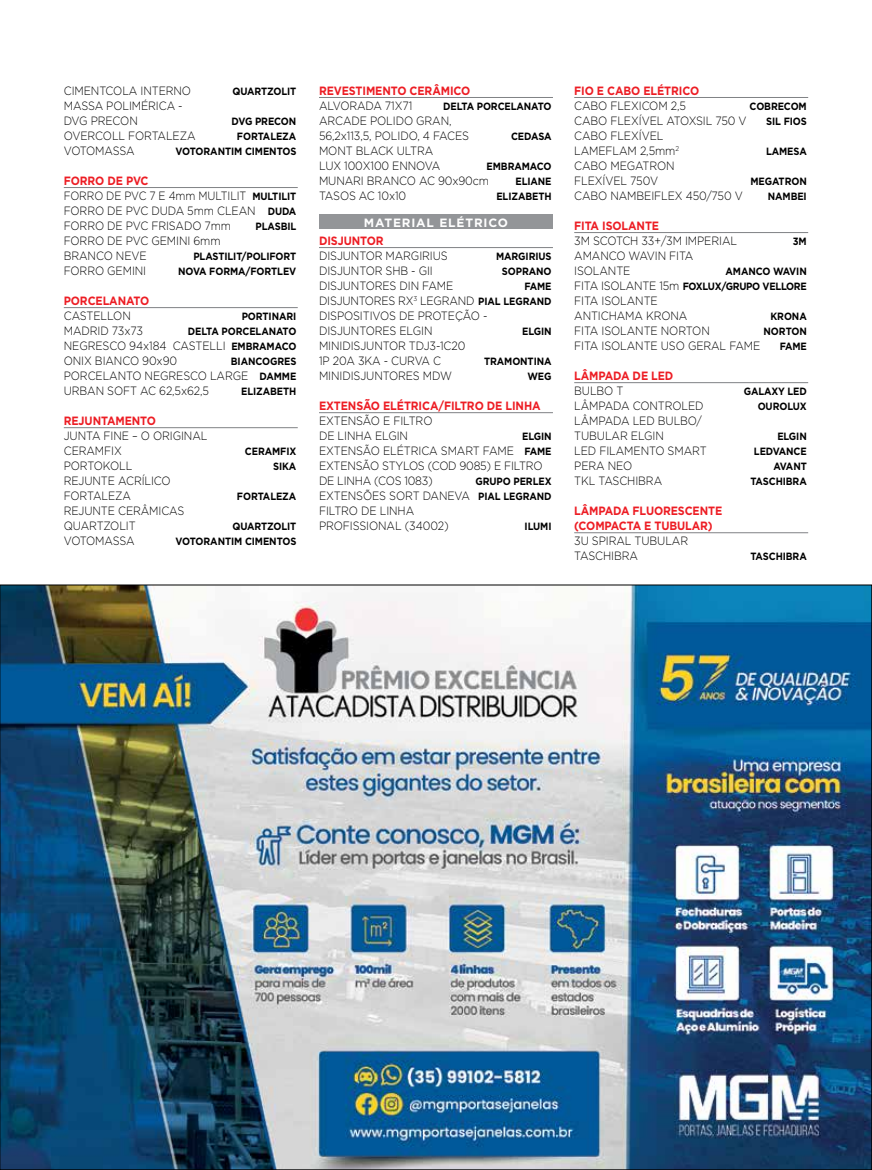
<style>
.page{position:relative;width:872px;height:1170px;background:#fff}
.page>*{position:absolute;margin:0;border:0;box-sizing:border-box;transform-origin:0 0}
.t1{font:300 12px/15px "Gotham";letter-spacing:-.01em;color:#000;scale:.9 1}
.t2{font:700 12px/15px "Gotham";letter-spacing:-.01em;color:#ed1d24;scale:.9 1}
.t3{font:300 12px/15px "Gotham";letter-spacing:-.01em;color:#000;scale:.88 1}
.t4{font:700 12px "Gotham";letter-spacing:.07em;color:#fff}
.t5{font:700 10.5px "Gotham";letter-spacing:-.01em;color:#000;scale:.9 1}
.t6{font:700 10.5px/15px "Gotham";letter-spacing:-.03em;color:#000;text-align:right;scale:.9 1}
.s1{font-weight:700;color:#ed1d24}
.s2{font-weight:700;font-size:10.5px}
.s3{font-weight:300;font-size:12px}
</style>
<div class="page">
<div style="left:319px;top:214px;width:234px;height:15px;background:#939598"></div>
<hr style="left:64px;top:187px;width:234px;height:1px;background:#808285">
<hr style="left:64px;top:307px;width:234px;height:1px;background:#808285">
<hr style="left:64px;top:427px;width:234px;height:1px;background:#808285">
<hr style="left:319px;top:97px;width:234px;height:1px;background:#808285">
<hr style="left:319px;top:247px;width:234px;height:1px;background:#808285">
<hr style="left:319px;top:412px;width:234px;height:1px;background:#808285">
<hr style="left:574px;top:97px;width:234px;height:1px;background:#808285">
<hr style="left:574px;top:232px;width:234px;height:1px;background:#808285">
<hr style="left:574px;top:382px;width:234px;height:1px;background:#808285">
<hr style="left:574px;top:532px;width:234px;height:1px;background:#808285">
<img style="left:2px;top:586px;width:868px;height:581px">
<p class="t1" style="left:64px;top:83px;width:143px">CIMENTCOLA INTERNO</p>
<p class="t5" style="left:232px;top:84px;width:73px">QUARTZOLIT</p>
<p class="t1" style="left:64px;top:98px;width:133px">MASSA POLIMÉRICA -<br>DVG PRECON</p>
<p class="t5" style="left:231px;top:114px;width:73px">DVG PRECON</p>
<p class="t1" style="left:64px;top:128px;width:148px">OVERCOLL FORTALEZA</p>
<p class="t5" style="left:237px;top:129px;width:67px">FORTALEZA</p>
<p class="t1" style="left:64px;top:143px;width:80px">VOTOMASSA</p>
<p class="t5" style="left:176px;top:144px;width:136px">VOTORANTIM CIMENTOS</p>
<p class="t3" style="left:64px;top:173px;width:266px"><span class="s1">FORRO DE PVC<br></span>FORRO DE PVC 7 E 4mm MULTILIT <span class="s2">MULTILIT<br></span>FORRO DE PVC DUDA 5mm CLEAN <span class="s2">DUDA<br></span>FORRO DE PVC FRISADO 7mm</p>
<p class="t5" style="left:255px;top:219px;width:47px">PLASBIL</p>
<p class="t1" style="left:64px;top:233px;width:176px">FORRO DE PVC GEMINI 6mm<br>BRANCO NEVE</p>
<p class="t5" style="left:193px;top:249px;width:116px">PLASTILIT/POLIFORT</p>
<p class="t1" style="left:64px;top:263px;width:93px">FORRO GEMINI</p>
<p class="t5" style="left:178px;top:264px;width:133px">NOVA FORMA/FORTLEV</p>
<p class="t2" style="left:64px;top:293px;width:96px">PORCELANATO</p>
<p class="t1" style="left:64px;top:308px;width:76px">CASTELLON</p>
<p class="t5" style="left:242px;top:309px;width:62px">PORTINARI</p>
<p class="t1" style="left:64px;top:323px;width:89px">MADRID 73x73</p>
<p class="t5" style="left:188px;top:324px;width:122px">DELTA PORCELANATO</p>
<p class="t1" style="left:64px;top:338px;width:260px">NEGRESCO 94x184 CASTELLI <span class="s2">EMBRAMACO<br></span>ONIX BIANCO 90x90</p>
<p class="t5" style="left:231px;top:354px;width:74px">BIANCOGRES</p>
<p class="t1" style="left:64px;top:368px;width:260px">PORCELANTO NEGRESCO LARGE <span class="s2">DAMME<br></span>URBAN SOFT AC 62,5x62,5</p>
<p class="t5" style="left:241px;top:384px;width:63px">ELIZABETH</p>
<p class="t2" style="left:64px;top:413px;width:104px">REJUNTAMENTO</p>
<p class="t1" style="left:64px;top:428px;width:161px">JUNTA FINE – O ORIGINAL<br>CERAMFIX</p>
<p class="t5" style="left:245px;top:444px;width:59px">CERAMFIX</p>
<p class="t1" style="left:64px;top:458px;width:78px">PORTOKOLL</p>
<p class="t5" style="left:273px;top:459px;width:27px">SIKA</p>
<p class="t1" style="left:64px;top:473px;width:120px">REJUNTE ACRÍLICO<br>FORTALEZA</p>
<p class="t5" style="left:237px;top:489px;width:67px">FORTALEZA</p>
<p class="t1" style="left:64px;top:503px;width:135px">REJUNTE CERÂMICAS<br>QUARTZOLIT</p>
<p class="t5" style="left:232px;top:519px;width:73px">QUARTZOLIT</p>
<p class="t1" style="left:64px;top:533px;width:80px">VOTOMASSA</p>
<p class="t5" style="left:176px;top:534px;width:136px">VOTORANTIM CIMENTOS</p>
<p class="t2" style="left:319px;top:83px;width:170px">REVESTIMENTO CERÂMICO</p>
<p class="t1" style="left:319px;top:98px;width:105px">ALVORADA 71X71</p>
<p class="t5" style="left:443px;top:99px;width:122px">DELTA PORCELANATO</p>
<p class="t1" style="left:319px;top:113px;width:168px">ARCADE POLIDO GRAN,<br>56,2x113,5, POLIDO, 4 FACES</p>
<p class="t5" style="left:511px;top:129px;width:46px">CEDASA</p>
<p class="t1" style="left:319px;top:143px;width:136px">MONT BLACK ULTRA<br>LUX 100X100 ENNOVA</p>
<p class="t5" style="left:486px;top:159px;width:74px">EMBRAMACO</p>
<p class="t1" style="left:319px;top:173px;width:191px">MUNARI BRANCO AC 90x90cm</p>
<p class="t5" style="left:515px;top:174px;width:42px">ELIANE</p>
<p class="t1" style="left:319px;top:188px;width:98px">TASOS AC 10x10</p>
<p class="t5" style="left:496px;top:189px;width:63px">ELIZABETH</p>
<p class="t4" style="left:364px;top:214px;width:146px">MATERIAL ELÉTRICO</p>
<p class="t2" style="left:319px;top:233px;width:73px">DISJUNTOR</p>
<p class="t1" style="left:319px;top:248px;width:145px">DISJUNTOR MARGIRIUS</p>
<p class="t5" style="left:496px;top:249px;width:63px">MARGIRIUS</p>
<p class="t1" style="left:319px;top:263px;width:128px">DISJUNTOR SHB - GII</p>
<p class="t5" style="left:502px;top:264px;width:57px">SOPRANO</p>
<p class="t1" style="left:319px;top:278px;width:151px">DISJUNTORES DIN FAME</p>
<p class="t5" style="left:524px;top:279px;width:32px">FAME</p>
<p class="t1" style="left:319px;top:293px;width:260px">DISJUNTORES RX<sup>3</sup> LEGRAND <span class="s2">PIAL LEGRAND<br></span>DISPOSITIVOS DE PROTEÇÃO -<br>DISJUNTORES ELGIN</p>
<p class="t5" style="left:522px;top:324px;width:34px">ELGIN</p>
<p class="t1" style="left:319px;top:338px;width:164px">MINIDISJUNTOR TDJ3-1C20<br>1P 20A 3KA - CURVA C</p>
<p class="t5" style="left:484px;top:354px;width:77px">TRAMONTINA</p>
<p class="t1" style="left:319px;top:368px;width:149px">MINIDISJUNTORES MDW</p>
<p class="t5" style="left:527px;top:369px;width:28px">WEG</p>
<p class="t2" style="left:319px;top:398px;width:248px">EXTENSÃO ELÉTRICA/FILTRO DE LINHA</p>
<p class="t1" style="left:319px;top:413px;width:128px">EXTENSÃO E FILTRO<br>DE LINHA ELGIN</p>
<p class="t5" style="left:522px;top:429px;width:34px">ELGIN</p>
<p class="t1" style="left:319px;top:443px;width:260px">EXTENSÃO ELÉTRICA SMART FAME <span class="s2">FAME<br></span>EXTENSÃO STYLOS (COD 9085) E FILTRO<br>DE LINHA (COS 1083)</p>
<p class="t5" style="left:475px;top:474px;width:86px">GRUPO PERLEX</p>
<p class="t1" style="left:319px;top:488px;width:260px">EXTENSÕES SORT DANEVA <span class="s2">PIAL LEGRAND<br></span>FILTRO DE LINHA<br>PROFISSIONAL (34002)</p>
<p class="t5" style="left:524px;top:519px;width:31px">ILUMI</p>
<p class="t2" style="left:574px;top:83px;width:140px">FIO E CABO ELÉTRICO</p>
<p class="t1" style="left:574px;top:98px;width:126px">CABO FLEXICOM 2,5</p>
<p class="t5" style="left:749px;top:99px;width:65px">COBRECOM</p>
<p class="t1" style="left:574px;top:113px;width:193px">CABO FLEXÍVEL ATOXSIL 750 V</p>
<p class="t5" style="left:766px;top:114px;width:47px">SIL FIOS</p>
<p class="t1" style="left:574px;top:128px;width:118px">CABO FLEXÍVEL<br>LAMEFLAM 2,5mm<sup>2</sup></p>
<p class="t5" style="left:766px;top:144px;width:47px">LAMESA</p>
<p class="t1" style="left:574px;top:158px;width:113px">CABO MEGATRON<br>FLEXÍVEL 750V</p>
<p class="t5" style="left:750px;top:174px;width:64px">MEGATRON</p>
<p class="t1" style="left:574px;top:188px;width:189px">CABO NAMBEIFLEX 450/750 V</p>
<p class="t5" style="left:768px;top:189px;width:45px">NAMBEI</p>
<p class="t2" style="left:574px;top:218px;width:96px">FITA ISOLANTE</p>
<p class="t1" style="left:574px;top:233px;width:182px">3M SCOTCH 33+/3M IMPERIAL</p>
<p class="t5" style="left:793px;top:234px;width:17px">3M</p>
<p class="t1" style="left:574px;top:248px;width:134px">AMANCO WAVIN FITA<br>ISOLANTE</p>
<p class="t6" style="left:574px;top:263px;width:260px">AMANCO WAVIN<br><span class="s3">FITA ISOLANTE 15m</span> FOXLUX/GRUPO VELLORE</p>
<p class="t1" style="left:574px;top:293px;width:127px">FITA ISOLANTE<br>ANTICHAMA KRONA</p>
<p class="t5" style="left:770px;top:309px;width:42px">KRONA</p>
<p class="t1" style="left:574px;top:323px;width:152px">FITA ISOLANTE NORTON</p>
<p class="t5" style="left:763px;top:324px;width:49px">NORTON</p>
<p class="t1" style="left:574px;top:338px;width:208px">FITA ISOLANTE USO GERAL FAME</p>
<p class="t5" style="left:779px;top:339px;width:32px">FAME</p>
<p class="t2" style="left:574px;top:368px;width:112px">LÂMPADA DE LED</p>
<p class="t1" style="left:574px;top:383px;width:56px">BULBO T</p>
<p class="t5" style="left:744px;top:384px;width:71px">GALAXY LED</p>
<p class="t1" style="left:574px;top:398px;width:145px">LÂMPADA CONTROLED</p>
<p class="t5" style="left:757px;top:399px;width:56px">OUROLUX</p>
<p class="t1" style="left:574px;top:413px;width:143px">LÂMPADA LED BULBO/<br>TUBULAR ELGIN</p>
<p class="t5" style="left:777px;top:429px;width:34px">ELGIN</p>
<p class="t1" style="left:574px;top:443px;width:149px">LED FILAMENTO SMART</p>
<p class="t5" style="left:754px;top:444px;width:60px">LEDVANCE</p>
<p class="t1" style="left:574px;top:458px;width:66px">PERA NEO</p>
<p class="t5" style="left:773px;top:459px;width:39px">AVANT</p>
<p class="t1" style="left:574px;top:473px;width:99px">TKL TASCHIBRA</p>
<p class="t5" style="left:750px;top:474px;width:64px">TASCHIBRA</p>
<p class="t2" style="left:574px;top:503px;width:166px">LÂMPADA FLUORESCENTE (COMPACTA E TUBULAR)</p>
<p class="t1" style="left:574px;top:533px;width:128px">3U SPIRAL TUBULAR<br>TASCHIBRA</p>
<p class="t5" style="left:750px;top:549px;width:64px">TASCHIBRA</p>
</div>
